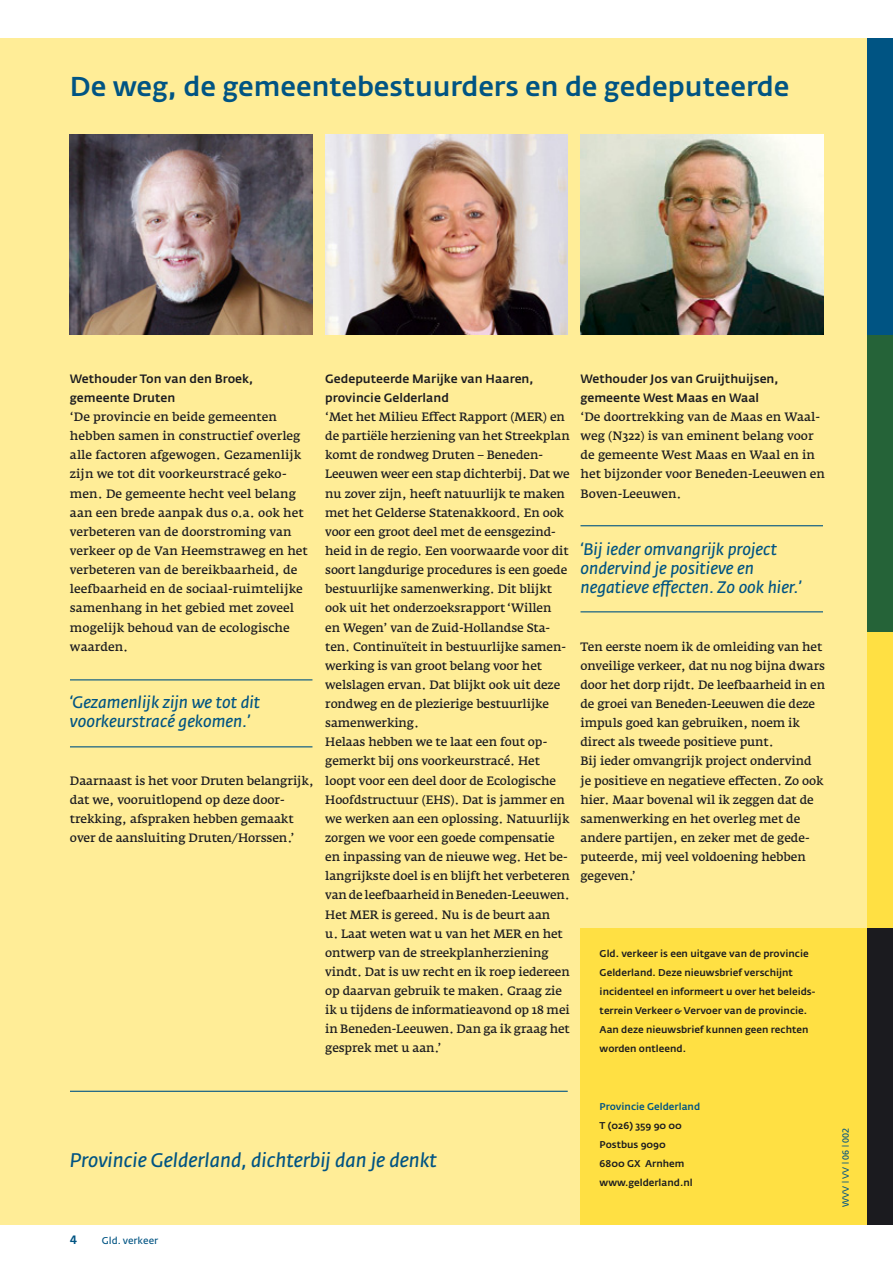
<style>
.page{position:relative;width:893px;height:1263px;background:#fff}
.page>*{position:absolute;margin:0;border:0;box-sizing:border-box;transform-origin:0 0}
.t1{font:500 27px "Fedra Sans Alt";color:#005483}
.t2{font:italic 19.5px "Fedra Sans Alt";color:#005483}
.t3{font:italic 16.5px/19.2px "Fedra Sans Alt";color:#005483}
.t4{font:12px/19.2px "Fedra Serif A";letter-spacing:-.01em;color:#1b1b1f}
.t5{font:500 12px/19.2px "Fedra Sans Alt";color:#1b1b1f}
.t6{font:12px "Fedra Sans Alt Medium SC";color:#005483}
.t7{font:500 9.75px/19.2px "Fedra Sans Alt";color:#1b1b1f}
.t8{font:500 9.75px "Fedra Sans Alt";color:#005483}
.t9{font:9.75px "Fedra Sans Alt";color:#005483}
.t10{font:9px "Frutiger";color:#005483}
</style>
<div class="page">
<div style="left:0;top:38px;width:892px;height:1187px;background:#ffed97"></div>
<div style="left:580px;top:928px;width:287px;height:297px;background:#ffe043"></div>
<div style="left:867px;top:38px;width:25px;height:297px;background:#005483"></div>
<div style="left:867px;top:632px;width:25px;height:296px;background:#ffe043"></div>
<div style="left:867px;top:928px;width:25px;height:297px;background:#1b1b1f"></div>
<div style="left:867px;top:335px;width:25px;height:297px;background:#256338"></div>
<hr style="left:70px;top:1091px;width:497px;height:1px;background:#005483">
<hr style="left:70px;top:679px;width:242px;height:1px;background:#005483">
<hr style="left:70px;top:746px;width:242px;height:1px;background:#005483">
<hr style="left:580px;top:525px;width:243px;height:1px;background:#005483">
<hr style="left:580px;top:611px;width:243px;height:1px;background:#005483">
<img style="left:70px;top:134px;width:242px;height:201px">
<img style="left:325px;top:134px;width:242px;height:201px">
<img style="left:580px;top:134px;width:243px;height:201px">
<h1 class="t1" style="left:70px;top:75px;width:721px">De weg, de gemeentebestuurders en de gedeputeerde</h1>
<p class="t5" style="left:70px;top:370px;width:185px">Wethouder Ton van den Broek, gemeente Druten</p>
<p class="t4" style="left:70px;top:408px;width:239px">‘De provincie en beide gemeenten hebben samen in constructief overleg alle factoren afgewogen. Gezamenlijk zijn we tot dit voorkeurstracé geko&shy;men. De gemeente hecht veel belang aan een brede aanpak dus o.a. ook het ver beteren van de doorstroming van verkeer op de Van Heemstraweg en het verbeteren van de bereikbaarheid, de leefbaarheid en de sociaal-ruimtelijke samenhang in het gebied met zoveel mogelijk behoud van de ecologische waarden.</p>
<h3 class="t3" style="left:70px;top:694px;width:192px">‘Gezamenlijk zijn we tot dit voorkeurstracé gekomen.’</h3>
<p class="t4" style="left:70px;top:772px;width:246px">Daarnaast is het voor Druten belang rijk, dat we, vooruitlopend op deze door&shy;trekking, afspraken hebben gemaakt over de aansluiting Druten/Horssen.’</p>
<p class="t5" style="left:325px;top:370px;width:210px">Gedeputeerde Marijke van Haaren, provincie Gelderland</p>
<p class="t4" style="left:325px;top:408px;width:246px">‘Met het Milieu Effect Rapport (MER) en de partiële herziening van het Streekplan komt de rondweg Druten – Beneden-Leeuwen weer een stap dichter bij. Dat we nu zover zijn, heeft natuurlijk te maken met het Gelderse Staten akkoord. En ook voor een groot deel met de eensgezind&shy;heid in de regio. Een voorwaarde voor dit soort langdurige procedures is een goede bestuurlijke samen werking. Dit blijkt ook uit het onderzoeksrapport ‘Willen<br>en Wegen’ van de Zuid-Hollandse Sta&shy;ten. Continuïteit in bestuurlijke samen&shy;werking is van groot belang voor het welslagen ervan. Dat blijkt ook uit deze rondweg en de plezierige bestuurlijke samen werking.<br>Helaas hebben we te laat een fout op&shy;gemerkt bij ons voorkeurstracé. Het loopt voor een deel door de Ecologische Hoofdstructuur (EHS). Dat is jammer en we werken aan een oplossing. Natuurlijk zorgen we voor een goede compen satie en inpassing van de nieuwe weg. Het be&shy;langrijkste doel is en blijft het verbeteren van de leefbaarheid in Beneden-Leeuwen.<br>Het MER is gereed. Nu is de beurt aan<br>u. Laat weten wat u van het MER en het ontwerp van de streekplanherziening vindt. Dat is uw recht en ik roep iedereen op daarvan gebruik te maken. Graag zie ik u tijdens de informatieavond op 18 mei in Beneden-Leeuwen. Dan ga ik graag het gesprek met u aan.’</p>
<p class="t5" style="left:580px;top:370px;width:199px">Wethouder Jos van Gruijthuijsen, gemeente West Maas en Waal</p>
<p class="t4" style="left:580px;top:408px;width:246px">‘De doortrekking van de Maas en Waal&shy;weg (N322) is van eminent belang voor de gemeente West Maas en Waal en in het bijzonder voor Beneden-Leeuwen en<br>Boven-Leeuwen.</p>
<h3 class="t3" style="left:580px;top:541px;width:222px">‘Bij ieder omvangrijk project ondervind je positieve en negatieve effecten. Zo ook hier.’</h3>
<p class="t4" style="left:580px;top:638px;width:246px">Ten eerste noem ik de omleiding van het onveilige verkeer, dat nu nog bijna dwars door het dorp rijdt. De leefbaarheid in en de groei van Beneden-Leeuwen die deze impuls goed kan gebruiken, noem ik direct als tweede positieve punt.<br>Bij ieder omvangrijk project ondervind je positieve en negatieve effecten. Zo ook hier. Maar bovenal wil ik zeggen dat de samenwerking en het overleg met de andere partijen, en zeker met de gede&shy;puteerde, mij veel voldoening hebben gegeven.’</p>
<p class="t7" style="left:599px;top:945px;width:217px">Gld. verkeer is een uitgave van de provincie Gelderland. Deze nieuwsbrief verschijnt incidenteel en informeert u over het beleids&shy;terrein Verkeer &amp; Vervoer van de provincie.<br>Aan deze nieuwsbrief kunnen geen rechten worden ontleend.</p>
<h2 class="t2" style="left:70px;top:1152px;width:368px">Provincie Gelderland, dichterbij dan je denkt</h2>
<p class="t6" style="left:70px;top:1233px;width:9px">4</p>
<p class="t9" style="left:102px;top:1236px;width:58px">Gld. verkeer</p>
<p class="t8" style="left:599px;top:1102px;width:102px">Provincie Gelderland</p>
<p class="t7" style="left:599px;top:1117px;width:94px">T (026) 359 90 00<br>Postbus 9090<br>6800 GX Arnhem www.gelderland.nl</p>
<p class="t10" style="left:842px;top:1207px;width:81px;rotate:-90deg">WVV | VV | 06 | 002</p>
</div>
